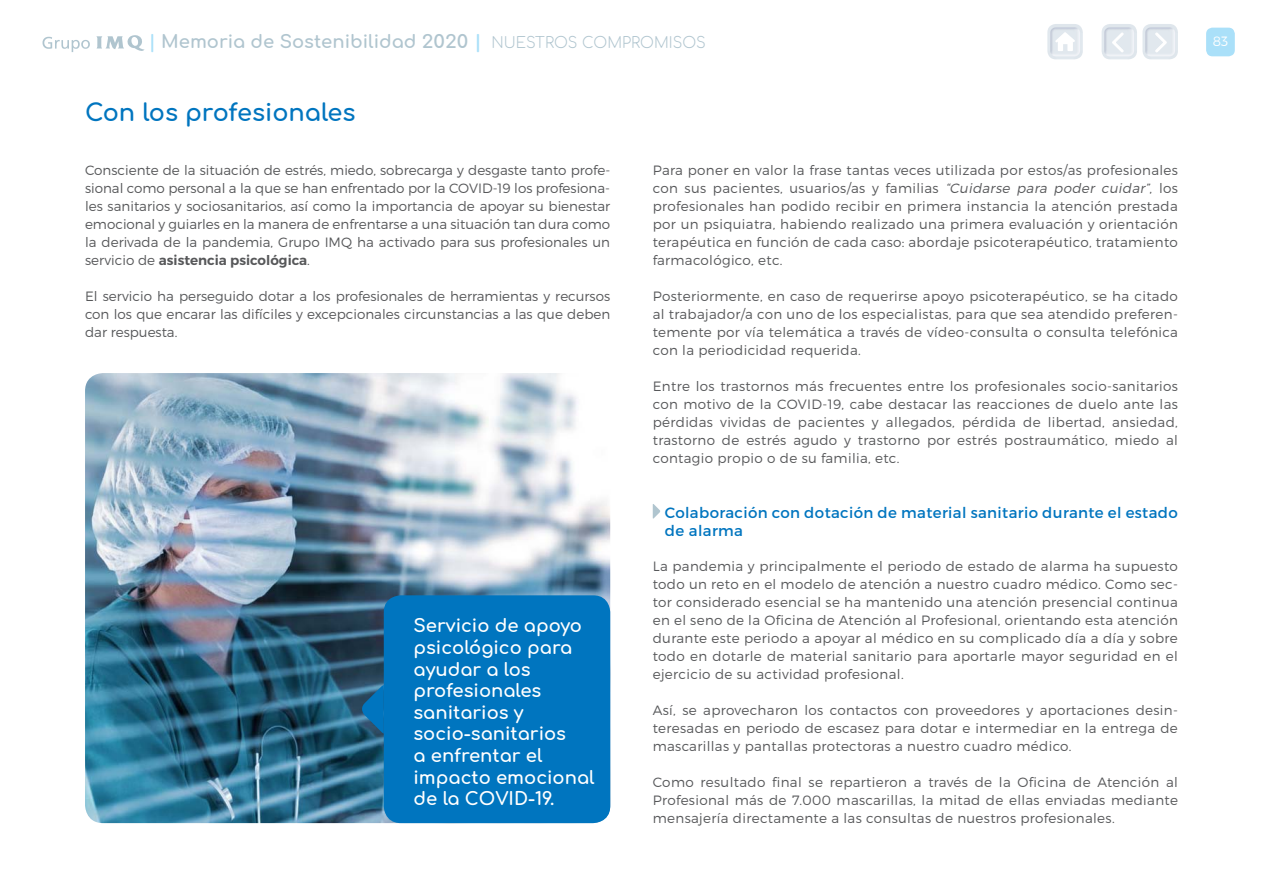
<style>
.page{position:relative;width:1263px;height:893px;background:#fff}
.page>*{position:absolute;margin:0;border:0;box-sizing:border-box;transform-origin:0 0}
.t1{font:700 24px "Comfortaa";color:#0075bf}
.t2{font:700 18px/21.6px "Comfortaa";color:#fff}
.t3{font:700 18px "Comfortaa";color:#b0c5cf}
.t4{font:15px/18px "Montserrat";letter-spacing:.025em;color:#0075bf}
.t5{font:300 15px "Comfortaa";color:#b0c5cf}
.t6{font:300 13.5px/18px "Montserrat";letter-spacing:.025em;color:#57585a;text-align:justify}
.t7{font:300 13.5px "Montserrat";color:#fff}
.s1{color:#aae0f9}
.s2{font-weight:600}
.s3{font-style:italic}
</style>
<div class="page">
<div style="left:1206px;top:28px;width:29px;height:28px;background:#aae0f9;border-radius:6px"></div>
<svg style="left:96px;top:35px;width:48px;height:16px"></svg>
<svg style="left:43px;top:37px;width:47px;height:15px"></svg>
<img style="left:1047px;top:24px;width:36px;height:35px">
<svg style="left:1055px;top:32px;width:20px;height:19px"></svg>
<img style="left:85px;top:373px;width:525px;height:450px">
<svg style="left:653px;top:504px;width:7px;height:15px"></svg>
<div style="left:384px;top:595px;width:226px;height:228px;background:#0075bf;border-radius:17px"></div>
<svg style="left:359px;top:685px;width:25px;height:49px"></svg>
<img style="left:1142px;top:24px;width:36px;height:35px">
<svg style="left:1154px;top:32px;width:14px;height:21px"></svg>
<img style="left:1101px;top:24px;width:36px;height:35px">
<svg style="left:1111px;top:32px;width:13px;height:21px"></svg>
<h2 class="t3" style="left:149px;top:25px;width:335px"><span class="s1">|</span> Memoria de Sostenibilidad 2020 <span class="s1">|</span></h2>
<p class="t7" style="left:1213px;top:33px;width:17px">83</p>
<p class="t5" style="left:492px;top:29px;width:216px">NUESTROS COMPROMISOS</p>
<h1 class="t1" style="left:85px;top:91px;width:272px">Con los profesionales</h1>
<p class="t6" style="left:85px;top:161px;width:527px">Consciente de la situación de estrés, miedo, sobrecarga y desgaste tanto profe&shy;sional como personal a la que se han enfrentado por la COVID-19 los profesiona&shy;les sanitarios y sociosanitarios, así como la importancia de apoyar su bienestar emocional y guiarles en la manera de enfrentarse a una situación tan dura como la derivada de la pandemia, Grupo IMQ ha activado para sus profesionales un servicio de <span class="s2">asistencia psicológica</span>.</p>
<p class="t6" style="left:85px;top:287px;width:527px">El servicio ha perseguido dotar a los profesionales de herramientas y recursos con los que encarar las difíciles y excepcionales circunstancias a las que deben dar respuesta.</p>
<h2 class="t2" style="left:414px;top:613px;width:183px">Servicio de apoyo psicológico para ayudar a los profesionales sanitarios y socio-sanitarios<br>a enfrentar el impacto emocional de la COVID-19.</h2>
<p class="t6" style="left:653px;top:161px;width:527px">Para poner en valor la frase tantas veces utilizada por estos/as profesionales con sus pacientes, usuarios/as y familias <span class="s3">“Cuidarse para poder cuidar”</span>, los profesionales han podido recibir en primera instancia la atención prestada por un psiquiatra, habiendo realizado una primera evaluación y orientación terapéutica en función de cada caso: abordaje psicoterapéutico, tratamiento farmacológico, etc.</p>
<p class="t6" style="left:653px;top:287px;width:527px">Posteriormente, en caso de requerirse apoyo psicoterapéutico, se ha citado al trabajador/a con uno de los especialistas, para que sea atendido preferen&shy;temente por vía telemática a través de vídeo-consulta o consulta telefónica con la periodicidad requerida.</p>
<p class="t6" style="left:653px;top:377px;width:527px">Entre los trastornos más frecuentes entre los profesionales socio-sanitarios con motivo de la COVID-19, cabe destacar las reacciones de duelo ante las pérdidas vividas de pacientes y allegados, pérdida de libertad, ansiedad, trastorno de estrés agudo y trastorno por estrés postraumático, miedo al contagio propio o de su familia, etc.</p>
<p class="t4" style="left:665px;top:503px;width:515px">Colaboración con dotación de material sanitario durante el estado de alarma</p>
<p class="t6" style="left:653px;top:557px;width:527px">La pandemia y principalmente el periodo de estado de alarma ha supuesto todo un reto en el modelo de atención a nuestro cuadro médico. Como sec&shy;tor considerado esencial se ha mantenido una atención presencial continua en el seno de la Oficina de Atención al Profesional, orientando esta atención durante este periodo a apoyar al médico en su complicado día a día y sobre todo en dotarle de material sanitario para aportarle mayor seguridad en el ejercicio de su actividad profesional.</p>
<p class="t6" style="left:653px;top:701px;width:527px">Así, se aprovecharon los contactos con proveedores y aportaciones desin&shy;teresadas en periodo de escasez para dotar e intermediar en la entrega de mascarillas y pantallas protectoras a nuestro cuadro médico.</p>
<p class="t6" style="left:653px;top:773px;width:527px">Como resultado final se repartieron a través de la Oficina de Atención al Profesional más de 7.000 mascarillas, la mitad de ellas enviadas mediante mensajería directamente a las consultas de nuestros profesionales.</p>
</div>
